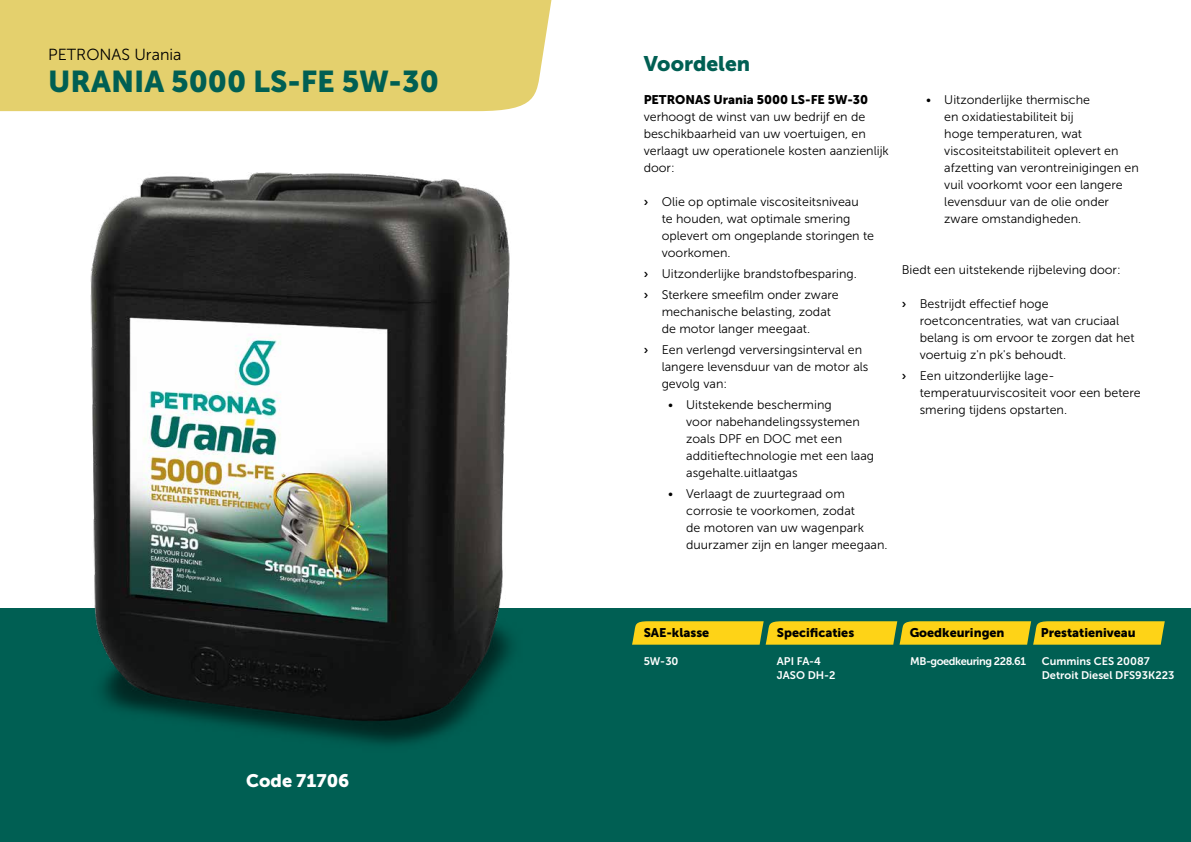
<style>
.page{position:relative;width:1191px;height:842px;background:#fff}
.page>*{position:absolute;margin:0;border:0;box-sizing:border-box;transform-origin:0 0}
.t1{font:30px "Museo Sans 900";color:#005f53}
.t2{font:21px "Museo Sans 900";color:#005f53}
.t3{font:18px "Museo Sans 900";color:#fff}
.t4{font:16px "Museo Sans 300";color:#000}
.t5{font:12.5px/17px "Museo Sans 300";color:#000}
.t6{font:12.5px "Museo Sans 900";color:#000}
.t7{font:11px/14px "Museo Sans 700";color:#fff}
.t8{font:11px "Museo Sans 700";letter-spacing:-.04em;color:#fff}
.s1{font-family:"Museo Sans 700"}
</style>
<div class="page">
<div style="left:0;top:608px;width:1191px;height:234px;background:#005f53"></div>
<div style="left:0;top:0;width:552px;height:111px;background:#e4d06d"></div>
<svg style="left:632px;top:621px;width:532px;height:24px;background:#eccb1b"></svg>
<img style="left:90px;top:172px;width:422px;height:573px">
<p class="t4" style="left:48px;top:46px;width:135px">PETRONAS Urania</p>
<h1 class="t1" style="left:48px;top:65px;width:392px">URANIA 5000 LS-FE 5W-30</h1>
<h3 class="t3" style="left:246px;top:770px;width:105px">Code 71706</h3>
<h2 class="t2" style="left:643px;top:51px;width:108px">Voordelen</h2>
<p class="t6" style="left:643px;top:93px;width:226px">PETRONAS Urania 5000 LS-FE 5W-30</p>
<p class="t5" style="left:643px;top:109px;width:247px">verhoogt de winst van uw bedrijf en de beschikbaarheid van uw voertuigen, en verlaagt uw operationele kosten aanzienlijk door:</p>
<p class="t5" style="left:661px;top:194px;width:214px;text-indent:-18px"><span class="s1">›</span> Olie op optimale viscositeitsniveau<br>te houden, wat optimale smering oplevert om ongeplande storingen te voorkomen.</p>
<p class="t5" style="left:643px;top:264px;width:215px;line-height:21px"><span class="s1">›</span> Uitzonderlijke brandstofbesparing. <span class="s1">›</span> Sterkere smeefilm onder zware</p>
<p class="t5" style="left:661px;top:304px;width:171px">mechanische belasting, zodat de motor langer meegaat.</p>
<p class="t5" style="left:661px;top:342px;width:208px;text-indent:-18px"><span class="s1">›</span> Een verlengd verversingsinterval en langere levensduur van de motor als gevolg van:</p>
<p class="t5" style="left:686px;top:397px;width:189px;text-indent:-18px">• Uitstekende bescherming<br>voor nabehandelingssystemen zoals DPF en DOC met een additieftechnologie met een laag asgehalte.uitlaatgas</p>
<p class="t5" style="left:686px;top:486px;width:203px;text-indent:-18px">• Verlaagt de zuurtegraad om corrosie te voorkomen, zodat<br>de motoren van uw wagenpark duurzamer zijn en langer meegaan.</p>
<p class="t5" style="left:944px;top:92px;width:196px;text-indent:-18px">• Uitzonderlijke thermische<br>en oxidatiestabiliteit bij<br>hoge temperaturen, wat viscositeitstabiliteit oplevert en afzetting van verontreinigingen en vuil voorkomt voor een langere levensduur van de olie onder zware omstandigheden.</p>
<p class="t5" style="left:901px;top:262px;width:220px">Biedt een uitstekende rijbeleving door:</p>
<p class="t5" style="left:919px;top:296px;width:216px;text-indent:-18px"><span class="s1">›</span> Bestrijdt effectief hoge roetconcentraties, wat van cruciaal belang is om ervoor te zorgen dat het voertuig z'n pk's behoudt.</p>
<p class="t5" style="left:919px;top:368px;width:222px;text-indent:-18px"><span class="s1">›</span> Een uitzonderlijke lage&shy;temperatuurviscositeit voor een betere smering tijdens opstarten.</p>
<p class="t6" style="left:643px;top:626px;width:67px">SAE-klasse</p>
<p class="t6" style="left:777px;top:626px;width:79px">Specificaties</p>
<p class="t6" style="left:909px;top:626px;width:96px">Goedkeuringen</p>
<p class="t6" style="left:1040px;top:626px;width:97px">Prestatieniveau</p>
<p class="t7" style="left:643px;top:654px;width:36px">5W-30</p>
<p class="t7" style="left:777px;top:654px;width:46px">API FA-4</p>
<p class="t8" style="left:910px;top:655px;width:117px">MB-goedkeuring 228.61</p>
<p class="t7" style="left:777px;top:668px;width:60px">JASO DH-2</p>
<p class="t7" style="left:1041px;top:654px;width:134px">Cummins CES 20087<br>Detroit Diesel DFS93K223</p>
</div>
